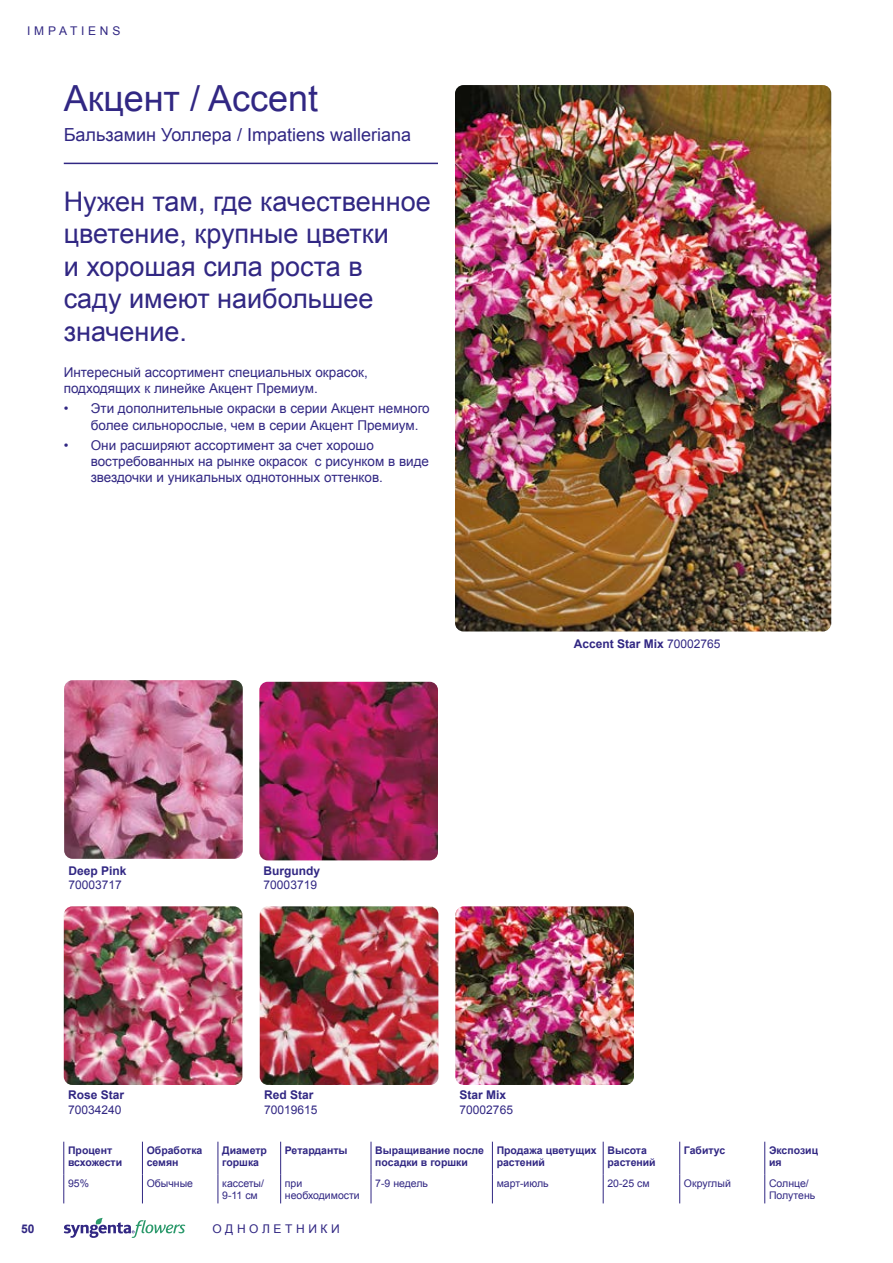
<style>
.page{position:relative;width:893px;height:1263px;background:#fff}
.page>*{position:absolute;margin:0;border:0;box-sizing:border-box;transform-origin:0 0}
.t1{font:36px "Arial";color:#312783}
.t2{font:27px/32.4px "Arial";color:#312783}
.t3{font:18px "Arial";color:#312783}
.t4{font:13.5px/16.2px "Arial";color:#312783}
.t5{font:700 12px "Arial";color:#312783}
.t6{font:12px "Arial";color:#312783}
.t7{font:12px "Arial";letter-spacing:.3em;color:#312783}
.t8{font:12px "Arial";letter-spacing:.31em;color:#312783}
.t9{font:700 10.5px/12.6px "Arial";color:#312783}
.t10{font:10.5px/12.6px "Arial";color:#312783}
.s1{font-weight:400}
</style>
<div class="page">
<svg style="left:64px;top:1218px;width:121px;height:20px"></svg>
<img style="left:260px;top:906px;width:178px;height:179px">
<img style="left:455px;top:906px;width:179px;height:179px">
<img style="left:64px;top:906px;width:178px;height:179px">
<hr style="left:64px;top:163px;width:374px;height:1px;background:#312783">
<img style="left:64px;top:680px;width:179px;height:179px">
<img style="left:259px;top:682px;width:179px;height:178px">
<img style="left:455px;top:85px;width:376px;height:546px">
<hr style="left:63px;top:1142px;width:1px;height:33px;background:#312783">
<hr style="left:142px;top:1142px;width:1px;height:33px;background:#312783">
<hr style="left:218px;top:1142px;width:1px;height:33px;background:#312783">
<hr style="left:280px;top:1142px;width:1px;height:33px;background:#312783">
<hr style="left:371px;top:1142px;width:1px;height:33px;background:#312783">
<hr style="left:492px;top:1142px;width:1px;height:33px;background:#312783">
<hr style="left:603px;top:1142px;width:1px;height:33px;background:#312783">
<svg style="left:63px;top:1175px;width:1px;height:28px"></svg>
<svg style="left:142px;top:1175px;width:1px;height:28px"></svg>
<svg style="left:218px;top:1175px;width:1px;height:28px"></svg>
<svg style="left:280px;top:1175px;width:1px;height:28px"></svg>
<svg style="left:371px;top:1175px;width:1px;height:28px"></svg>
<svg style="left:492px;top:1175px;width:1px;height:28px"></svg>
<svg style="left:603px;top:1175px;width:1px;height:28px"></svg>
<hr style="left:679px;top:1142px;width:1px;height:33px;background:#312783">
<hr style="left:764px;top:1142px;width:1px;height:33px;background:#312783">
<svg style="left:679px;top:1175px;width:1px;height:28px"></svg>
<svg style="left:764px;top:1175px;width:1px;height:28px"></svg>
<p class="t8" style="left:27px;top:23px;width:95px">IMPATIENS</p>
<h1 class="t1" style="left:64px;top:75px;width:256px">Акцент / Accent</h1>
<h3 class="t3" style="left:64px;top:123px;width:349px">Бальзамин Уоллера / Impatiens walleriana</h3>
<h2 class="t2" style="left:64px;top:186px;width:369px">Нужен там, где качественное цветение, крупные цветки<br>и хорошая сила роста в<br>саду имеют наибольшее значение.</h2>
<p class="t4" style="left:64px;top:364px;width:306px">Интересный ассортимент специальных окрасок, подходящих к линейке Акцент Премиум.</p>
<p class="t4" style="left:91px;top:401px;width:341px;text-indent:-27px">• Эти дополнительные окраски в серии Акцент немного более сильнорослые, чем в серии Акцент Премиум.</p>
<p class="t4" style="left:91px;top:437px;width:340px;text-indent:-27px">• Они расширяют ассортимент за счет хорошо востребованных на рынке окрасок с рисунком в виде звездочки и уникальных однотонных оттенков.</p>
<p class="t5" style="left:574px;top:636px;width:148px">Accent Star Mix <span class="s1">70002765</span></p>
<p class="t5" style="left:68px;top:862px;width:60px">Deep Pink</p>
<p class="t6" style="left:68px;top:877px;width:55px">70003717</p>
<p class="t5" style="left:68px;top:1087px;width:58px">Rose Star</p>
<p class="t6" style="left:68px;top:1101px;width:55px">70034240</p>
<p class="t5" style="left:264px;top:862px;width:58px">Burgundy</p>
<p class="t6" style="left:264px;top:877px;width:55px">70003719</p>
<p class="t5" style="left:264px;top:1087px;width:51px">Red Star</p>
<p class="t6" style="left:264px;top:1101px;width:55px">70019615</p>
<p class="t5" style="left:460px;top:1087px;width:48px">Star Mix</p>
<p class="t6" style="left:460px;top:1101px;width:55px">70002765</p>
<p class="t9" style="left:68px;top:1144px;width:56px">Процент всхожести</p>
<p class="t9" style="left:147px;top:1144px;width:57px">Обработка семян</p>
<p class="t9" style="left:222px;top:1144px;width:46px">Диаметр горшка</p>
<p class="t9" style="left:285px;top:1144px;width:64px">Ретарданты</p>
<p class="t9" style="left:375px;top:1144px;width:110px">Выращивание после посадки в горшки</p>
<p class="t9" style="left:497px;top:1144px;width:101px">Продажа цветущих растений</p>
<p class="t9" style="left:607px;top:1144px;width:50px">Высота растений</p>
<p class="t9" style="left:684px;top:1144px;width:43px">Габитус</p>
<p class="t9" style="left:769px;top:1144px;width:51px">Экспозиц ия</p>
<p class="t10" style="left:68px;top:1177px;width:23px">95%</p>
<p class="t10" style="left:147px;top:1177px;width:48px">Обычные</p>
<p class="t10" style="left:222px;top:1177px;width:43px">кассеты/<br>9-11 см</p>
<p class="t10" style="left:285px;top:1177px;width:76px">при необходимости</p>
<p class="t10" style="left:375px;top:1177px;width:54px">7-9 недель</p>
<p class="t10" style="left:497px;top:1177px;width:54px">март-июль</p>
<p class="t10" style="left:607px;top:1177px;width:44px">20-25 см</p>
<p class="t10" style="left:684px;top:1177px;width:48px">Округлый</p>
<p class="t10" style="left:769px;top:1177px;width:48px">Солнце/<br>Полутень</p>
<p class="t5" style="left:21px;top:1221px;width:15px">50</p>
<p class="t7" style="left:213px;top:1221px;width:129px">ОДНОЛЕТНИКИ</p>
</div>
